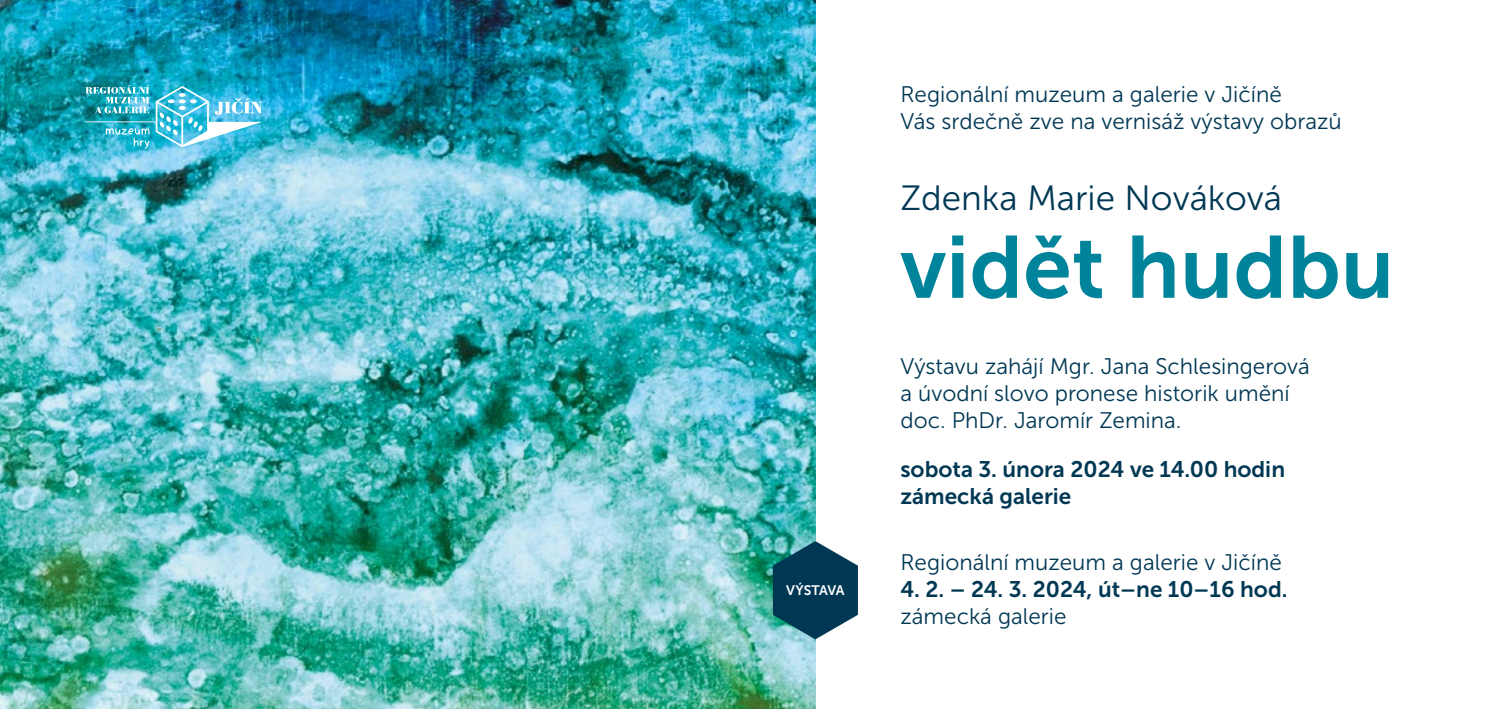
<style>
.page{position:relative;width:1489px;height:709px;background:#fff}
.page>*{position:absolute;margin:0;border:0;box-sizing:border-box;transform-origin:0 0}
.t1{font:87.75px "Museo Sans 700";color:#00849b}
.t2{font:35px "Museo Sans 300";color:#003854}
.t3{font:22.5px/27px "Museo Sans 300";color:#003854}
.t4{font:22.5px/27px "Museo Sans 700";color:#003854}
.t5{font:13.75px "Museo Sans 700";letter-spacing:-.015em;color:#fff}
</style>
<div class="page">
<img style="left:0;top:0;width:815px;height:709px">
<img style="left:85px;top:85px;width:177px;height:64px">
<svg style="left:772px;top:541px;width:85px;height:98px;background:#2b6175"></svg>
<p class="t5" style="left:786px;top:583px;width:60px">VÝSTAVA</p>
<p class="t3" style="left:900px;top:81px;width:443px">Regionální muzeum a galerie v Jičíně<br>Vás srdečně zve na vernisáž výstavy obrazů</p>
<h2 class="t2" style="left:900px;top:179px;width:383px">Zdenka Marie Nováková</h2>
<h1 class="t1" style="left:900px;top:219px;width:495px">vidět hudbu</h1>
<p class="t3" style="left:900px;top:353px;width:411px">Výstavu zahájí Mgr. Jana Schlesingerová a úvodní slovo pronese historik umění doc. PhDr. Jaromír Zemina.</p>
<p class="t4" style="left:900px;top:455px;width:386px">sobota 3. února 2024 ve 14.00 hodin zámecká galerie</p>
<p class="t3" style="left:900px;top:549px;width:383px">Regionální muzeum a galerie v Jičíně</p>
<p class="t4" style="left:900px;top:575px;width:388px">4. 2. – 24. 3. 2024, út–ne 10–16 hod.</p>
<p class="t3" style="left:900px;top:603px;width:168px">zámecká galerie</p>
</div>
